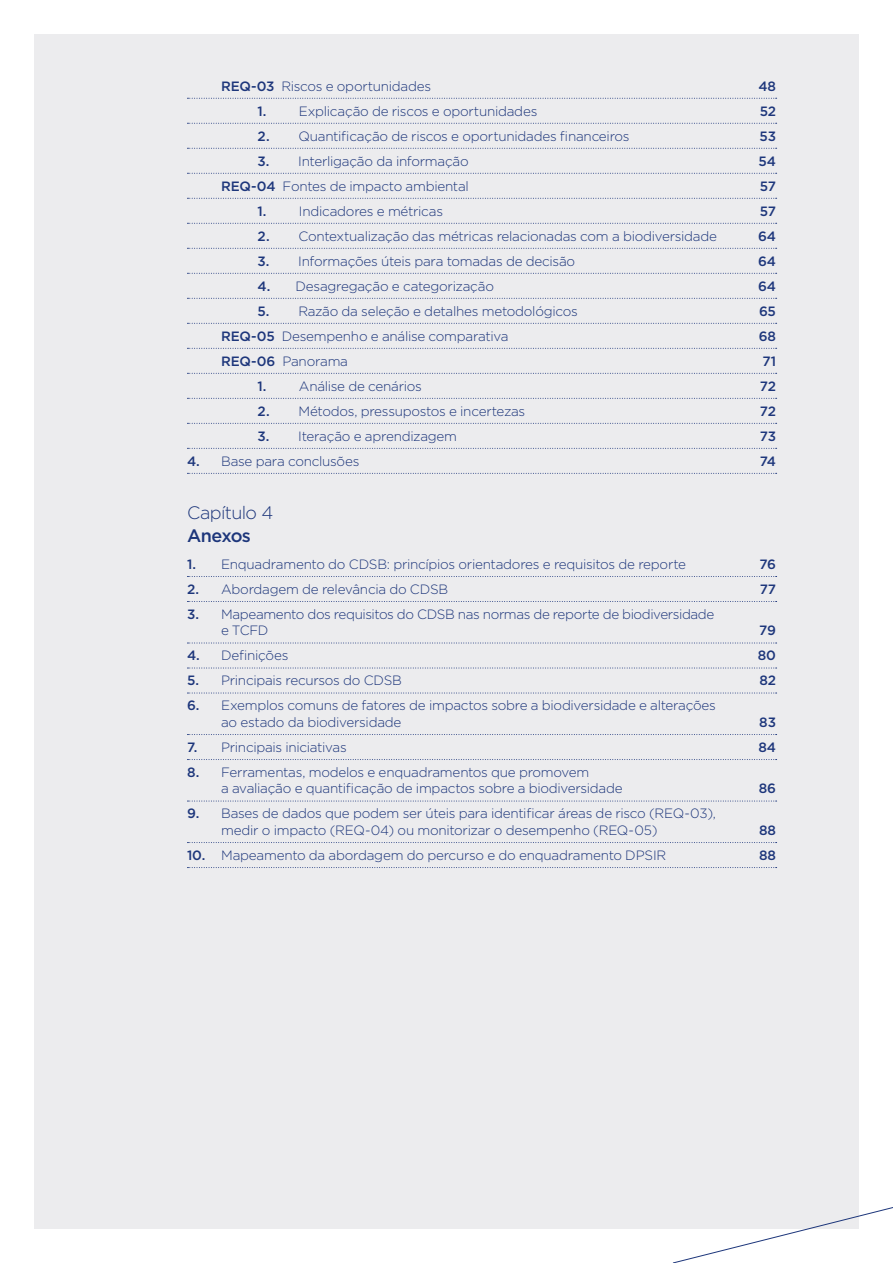
<style>
.page{position:relative;width:893px;height:1263px;background:#fff}
.page>*{position:absolute;margin:0;border:0;box-sizing:border-box;transform-origin:0 0}
.Body_Copy{font:300 18px/22.5px "Gotham";letter-spacing:-.035em;color:#1d367b}
.Body_Copy-2{font:300 13.5px/16.5px "Gotham";letter-spacing:-.02em;color:#1d367b}
.Body_Copy-3{font:500 13.5px "Gotham";letter-spacing:-.01em;color:#1d367b}
.s1{font-weight:500}
</style>
<div class="page">
<div style="left:34px;top:34px;width:825px;height:1195px;background:#ececee"></div>
<svg style="left:187px;top:98px;width:590px;height:1px"></svg>
<svg style="left:187px;top:123px;width:590px;height:1px"></svg>
<svg style="left:187px;top:148px;width:590px;height:1px"></svg>
<svg style="left:187px;top:173px;width:590px;height:1px"></svg>
<svg style="left:187px;top:198px;width:590px;height:1px"></svg>
<svg style="left:187px;top:223px;width:590px;height:1px"></svg>
<svg style="left:187px;top:248px;width:590px;height:1px"></svg>
<svg style="left:187px;top:273px;width:590px;height:1px"></svg>
<svg style="left:187px;top:298px;width:590px;height:1px"></svg>
<svg style="left:187px;top:323px;width:590px;height:1px"></svg>
<svg style="left:187px;top:348px;width:590px;height:1px"></svg>
<svg style="left:187px;top:373px;width:590px;height:1px"></svg>
<svg style="left:187px;top:398px;width:590px;height:1px"></svg>
<svg style="left:187px;top:423px;width:590px;height:1px"></svg>
<svg style="left:187px;top:448px;width:590px;height:1px"></svg>
<svg style="left:187px;top:473px;width:590px;height:1px"></svg>
<svg style="left:187px;top:576px;width:590px;height:1px"></svg>
<svg style="left:187px;top:601px;width:590px;height:1px"></svg>
<svg style="left:187px;top:643px;width:590px;height:1px"></svg>
<svg style="left:187px;top:668px;width:590px;height:1px"></svg>
<svg style="left:187px;top:693px;width:590px;height:1px"></svg>
<svg style="left:187px;top:734px;width:590px;height:1px"></svg>
<svg style="left:187px;top:759px;width:590px;height:1px"></svg>
<svg style="left:187px;top:801px;width:590px;height:1px"></svg>
<svg style="left:187px;top:842px;width:590px;height:1px"></svg>
<svg style="left:187px;top:867px;width:590px;height:1px"></svg>
<svg style="left:673px;top:1207px;width:220px;height:56px"></svg>
<p class="Body_Copy-2" style="left:221px;top:77px;width:212px"><span class="s1">REQ-03</span> Riscos e oportunidades</p>
<p class="Body_Copy-3" style="left:758px;top:77px;width:19px">48</p>
<p class="Body_Copy-2" style="left:258px;top:102px;width:281px"><span class="s1">1.</span> Explicação de riscos e oportunidades</p>
<p class="Body_Copy-3" style="left:760px;top:102px;width:18px">52</p>
<p class="Body_Copy-2" style="left:258px;top:127px;width:373px"><span class="s1">2.</span> Quantificação de riscos e oportunidades financeiros</p>
<p class="Body_Copy-3" style="left:759px;top:127px;width:18px">53</p>
<p class="Body_Copy-2" style="left:258px;top:152px;width:213px"><span class="s1">3.</span> Interligação da informação</p>
<p class="Body_Copy-3" style="left:758px;top:152px;width:19px">54</p>
<p class="Body_Copy-2" style="left:221px;top:177px;width:249px"><span class="s1">REQ-04</span> Fontes de impacto ambiental</p>
<p class="Body_Copy-3" style="left:760px;top:177px;width:18px">57</p>
<p class="Body_Copy-2" style="left:258px;top:202px;width:187px"><span class="s1">1.</span> Indicadores e métricas</p>
<p class="Body_Copy-3" style="left:760px;top:202px;width:18px">57</p>
<p class="Body_Copy-2" style="left:258px;top:227px;width:461px"><span class="s1">2.</span> Contextualização das métricas relacionadas com a biodiversidade</p>
<p class="Body_Copy-3" style="left:758px;top:227px;width:19px">64</p>
<p class="Body_Copy-2" style="left:258px;top:252px;width:319px"><span class="s1">3.</span> Informações úteis para tomadas de decisão</p>
<p class="Body_Copy-3" style="left:758px;top:252px;width:19px">64</p>
<p class="Body_Copy-2" style="left:258px;top:277px;width:238px"><span class="s1">4.</span> Desagregação e categorização</p>
<p class="Body_Copy-3" style="left:758px;top:277px;width:19px">64</p>
<p class="Body_Copy-2" style="left:258px;top:302px;width:322px"><span class="s1">5.</span> Razão da seleção e detalhes metodológicos</p>
<p class="Body_Copy-3" style="left:759px;top:302px;width:18px">65</p>
<p class="Body_Copy-2" style="left:221px;top:327px;width:289px"><span class="s1">REQ-05</span> Desempenho e análise comparativa</p>
<p class="Body_Copy-3" style="left:759px;top:327px;width:19px">68</p>
<p class="Body_Copy-2" style="left:221px;top:352px;width:128px"><span class="s1">REQ-06</span> Panorama</p>
<p class="Body_Copy-3" style="left:762px;top:352px;width:15px">71</p>
<p class="Body_Copy-2" style="left:258px;top:377px;width:166px"><span class="s1">1.</span> Análise de cenários</p>
<p class="Body_Copy-3" style="left:760px;top:377px;width:18px">72</p>
<p class="Body_Copy-2" style="left:258px;top:402px;width:269px"><span class="s1">2.</span> Métodos, pressupostos e incertezas</p>
<p class="Body_Copy-3" style="left:760px;top:402px;width:18px">72</p>
<p class="Body_Copy-2" style="left:258px;top:427px;width:201px"><span class="s1">3.</span> Iteração e aprendizagem</p>
<p class="Body_Copy-3" style="left:760px;top:427px;width:18px">73</p>
<p class="Body_Copy-2" style="left:187px;top:452px;width:174px"><span class="s1">4.</span> Base para conclusões</p>
<p class="Body_Copy-3" style="left:760px;top:452px;width:18px">74</p>
<p class="Body_Copy" style="left:187px;top:501px;width:88px">Capítulo 4<br><span class="s1">Anexos</span></p>
<p class="Body_Copy-2" style="left:187px;top:555px;width:500px"><span class="s1">1.</span> Enquadramento do CDSB: princípios orientadores e requisitos de reporte</p>
<p class="Body_Copy-3" style="left:759px;top:555px;width:18px">76</p>
<p class="Body_Copy-2" style="left:187px;top:580px;width:263px"><span class="s1">2.</span> Abordagem de relevância do CDSB</p>
<p class="Body_Copy-3" style="left:760px;top:580px;width:18px">77</p>
<p class="Body_Copy-2" style="left:221px;top:605px;width:495px;text-indent:-34px"><span class="s1">3.</span> Mapeamento dos requisitos do CDSB nas normas de reporte de biodiversidade e TCFD</p>
<p class="Body_Copy-3" style="left:759px;top:622px;width:18px">79</p>
<p class="Body_Copy-2" style="left:187px;top:647px;width:103px"><span class="s1">4.</span> Definições</p>
<p class="Body_Copy-3" style="left:758px;top:647px;width:20px">80</p>
<p class="Body_Copy-2" style="left:187px;top:672px;width:216px"><span class="s1">5.</span> Principais recursos do CDSB</p>
<p class="Body_Copy-3" style="left:759px;top:672px;width:18px">82</p>
<p class="Body_Copy-2" style="left:221px;top:697px;width:496px;text-indent:-34px"><span class="s1">6.</span> Exemplos comuns de fatores de impactos sobre a biodiversidade e alterações ao estado da biodiversidade</p>
<p class="Body_Copy-3" style="left:759px;top:713px;width:18px">83</p>
<p class="Body_Copy-2" style="left:187px;top:738px;width:161px"><span class="s1">7.</span> Principais iniciativas</p>
<p class="Body_Copy-3" style="left:758px;top:738px;width:19px">84</p>
<p class="Body_Copy-2" style="left:221px;top:763px;width:403px;text-indent:-34px"><span class="s1">8.</span> Ferramentas, modelos e enquadramentos que promovem<br>a avaliação e quantificação de impactos sobre a biodiversidade</p>
<p class="Body_Copy-3" style="left:759px;top:780px;width:19px">86</p>
<p class="Body_Copy-2" style="left:221px;top:805px;width:496px;text-indent:-34px"><span class="s1">9.</span> Bases de dados que podem ser úteis para identificar áreas de risco (REQ-03), medir o impacto (REQ-04) ou monitorizar o desempenho (REQ-05)</p>
<p class="Body_Copy-3" style="left:759px;top:821px;width:19px">88</p>
<p class="Body_Copy-2" style="left:187px;top:846px;width:481px"><span class="s1">10.</span> Mapeamento da abordagem do percurso e do enquadramento DPSIR</p>
<p class="Body_Copy-3" style="left:759px;top:846px;width:19px">88</p>
</div>
